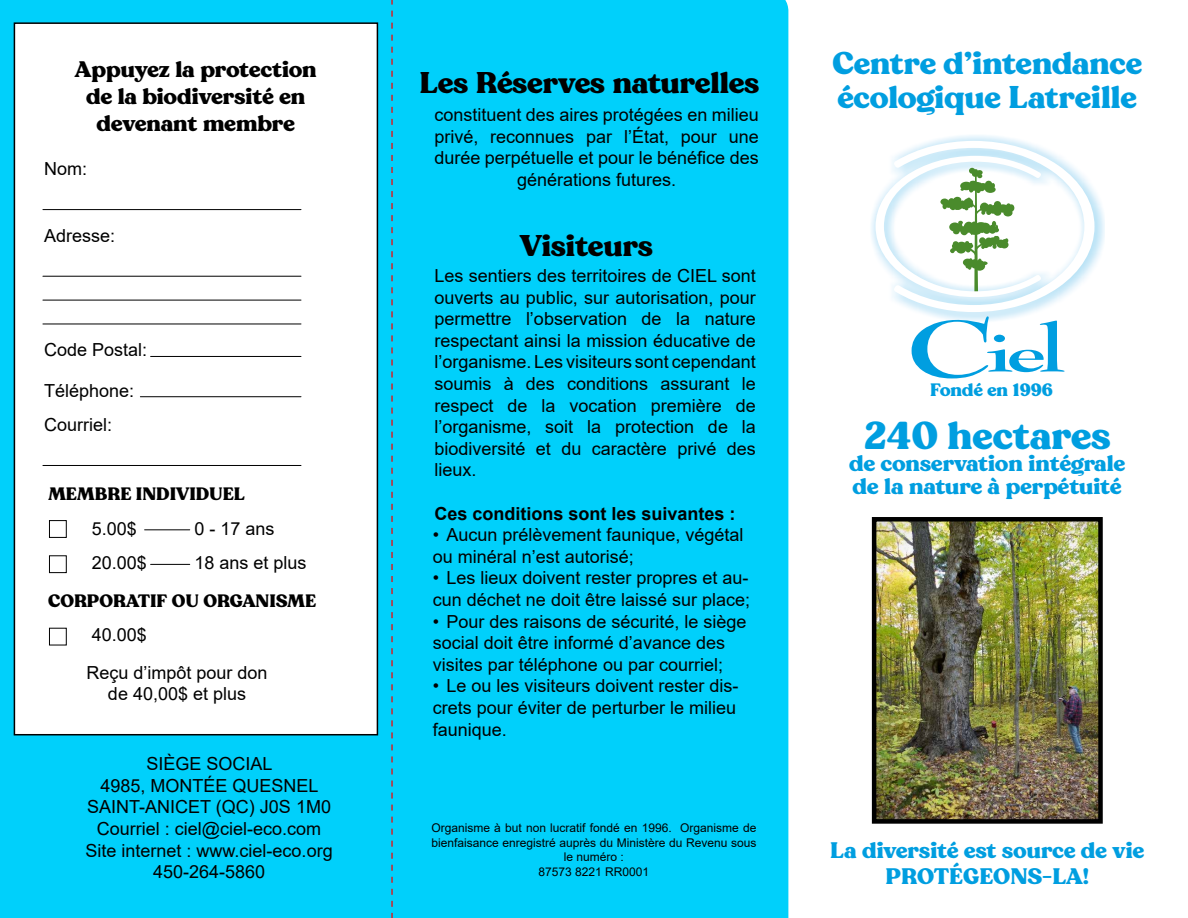
<style>
.page{position:relative;width:1188px;height:918px;background:#fff}
.page>*{position:absolute;margin:0;border:0;box-sizing:border-box;transform-origin:0 0}
.t1{font:39px "NT Wagner";color:#009ee0}
.t2{font:31.5px/34.5px "NT Wagner";color:#009ee0}
.t3{font:30px "NT Wagner";color:#000}
.t4{font:22.5px/22.5px "NT Wagner";color:#009ee0}
.t5{font:22.5px/27px "NT Wagner";color:#000;text-align:center}
.t6{font:18px/21.6px "Arial";color:#000}
.t7{font:18px "NT Wagner";color:#000}
.t8{font:700 18px "Arial";color:#000}
.t9{font:18px "NT Wagner";color:#009ee0}
.t10{font:12px/14.4px "Arial";color:#000;text-align:center}
</style>
<div class="page">
<div style="left:0;top:0;width:788px;height:918px;background:#00d0fb"></div>
<img style="left:871px;top:135px;width:234px;height:129px">
<svg style="left:876px;top:141px;width:219px;height:237px"></svg>
<svg style="left:13px;top:22px;width:366px;height:714px"></svg>
<hr style="left:43px;top:209px;width:258px;height:1px;background:#000">
<hr style="left:43px;top:465px;width:258px;height:1px;background:#000">
<hr style="left:151px;top:356px;width:150px;height:1px;background:#000">
<hr style="left:140px;top:396px;width:161px;height:1px;background:#000">
<hr style="left:43px;top:276px;width:258px;height:1px;background:#000">
<hr style="left:43px;top:300px;width:258px;height:1px;background:#000">
<hr style="left:43px;top:324px;width:258px;height:1px;background:#000">
<svg style="left:49px;top:520px;width:18px;height:18px"></svg>
<svg style="left:49px;top:555px;width:18px;height:18px"></svg>
<svg style="left:49px;top:628px;width:18px;height:17px"></svg>
<hr style="left:145px;top:530px;width:45px;height:1px;background:#000">
<hr style="left:151px;top:564px;width:39px;height:1px;background:#000">
<img style="left:877px;top:522px;width:221px;height:297px">
<div style="left:872px;top:517px;width:231px;height:307px;border:4px solid #000"></div>
<svg style="left:391px;top:0;width:2px;height:918px;background:#4e8eab"></svg>
<p class="t5" style="left:75px;top:56px;width:243px">Appuyez la protection de la biodiversité en devenant membre</p>
<p class="t6" style="left:44px;top:158px;width:45px">Nom:</p>
<p class="t6" style="left:44px;top:225px;width:73px">Adresse:</p>
<p class="t6" style="left:44px;top:339px;width:105px">Code Postal:</p>
<p class="t6" style="left:44px;top:380px;width:92px">Téléphone:</p>
<p class="t6" style="left:44px;top:414px;width:70px">Courriel:</p>
<p class="t7" style="left:48px;top:483px;width:198px">MEMBRE INDIVIDUEL</p>
<p class="t6" style="left:92px;top:517px;width:47px">5.00$</p>
<p class="t6" style="left:195px;top:517px;width:82px">0 - 17 ans</p>
<p class="t6" style="left:92px;top:551px;width:57px">20.00$</p>
<p class="t6" style="left:195px;top:551px;width:114px">18 ans et plus</p>
<p class="t7" style="left:48px;top:589px;width:270px">CORPORATIF OU ORGANISME</p>
<p class="t6" style="left:87px;top:616px;width:183px;line-height:37.8px">40.00$<br>Reçu d’impôt pour don</p>
<p class="t6" style="left:108px;top:683px;width:140px">de 40,00$ et plus</p>
<p class="t6" style="left:86px;top:753px;width:249px;text-align:center">SIÈGE SOCIAL<br>4985, MONTÉE QUESNEL<br>SAINT-ANICET (QC) J0S 1M0<br>Courriel : ciel@ciel-eco.com<br>Site internet : www.ciel-eco.org<br>450-264-5860</p>
<h3 class="t3" style="left:419px;top:64px;width:342px">Les Réserves naturelles</h3>
<p class="t6" style="left:434px;top:104px;width:326px;text-align:center">constituent des aires protégées en milieu privé, reconnues par l’État, pour une durée perpétuelle et pour le bénéfice des générations futures.</p>
<h3 class="t3" style="left:520px;top:227px;width:135px">Visiteurs</h3>
<p class="t6" style="left:434px;top:265px;width:323px;text-align:justify">Les sentiers des territoires de CIEL sont ouverts au public, sur autorisation, pour permettre l’observation de la nature respectant ainsi la mission éducative de l’organisme. Les visiteurs sont cependant soumis à des conditions assurant le respect de la vocation première de l’organisme, soit la protection de la biodiversité et du caractère privé des lieux.</p>
<p class="t8" style="left:434px;top:500px;width:303px">Ces conditions sont les suivantes :</p>
<p class="t6" style="left:433px;top:524px;width:312px">• Aucun prélèvement faunique, végétal ou minéral n’est autorisé;</p>
<p class="t6" style="left:433px;top:567px;width:319px">• Les lieux doivent rester propres et au&shy;cun déchet ne doit être laissé sur place;</p>
<p class="t6" style="left:433px;top:610px;width:315px">• Pour des raisons de sécurité, le siège social doit être informé d’avance des visites par téléphone ou par courriel;</p>
<p class="t6" style="left:433px;top:675px;width:307px">• Le ou les visiteurs doivent rester dis&shy;crets pour éviter de perturber le milieu faunique.</p>
<p class="t10" style="left:431px;top:821px;width:327px">Organisme à but non lucratif fondé en 1996. Organisme de bienfaisance enregistré auprès du Ministère du Revenu sous le numéro :<br>87573 8221 RR0001</p>
<h2 class="t2" style="left:833px;top:47px;width:311px">Centre d’intendance écologique Latreille</h2>
<p class="t9" style="left:930px;top:379px;width:124px">Fondé en 1996</p>
<h1 class="t1" style="left:864px;top:411px;width:248px">240 hectares</h1>
<p class="t4" style="left:849px;top:453px;width:277px">de conservation intégrale de la nature à perpétuité</p>
<p class="t4" style="left:830px;top:839px;width:316px;line-height:25px;text-align:center">La diversité est source de vie<br>PROTÉGEONS-LA!</p>
</div>
